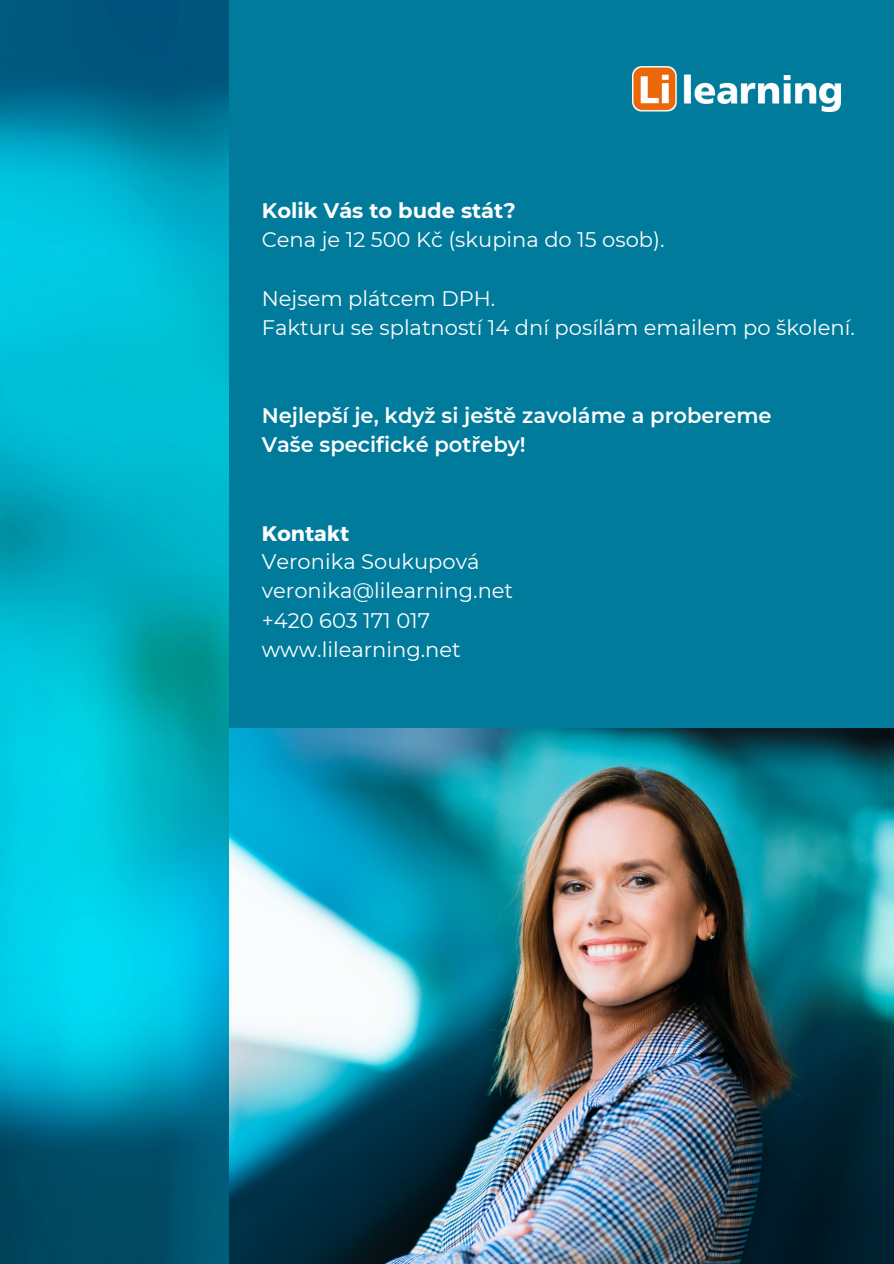
<style>
.page{position:relative;width:894px;height:1264px;background:#fff}
.page>*{position:absolute;margin:0;border:0;box-sizing:border-box;transform-origin:0 0}
.t1{font:21px "Montserrat";color:#fefefe}
.t2{font:21px "Montserrat";color:#fff}
.t3{font:600 21px/29.2px "Montserrat";color:#fefefe}
.t4{font:700 21px "Montserrat";color:#fefefe}
.t5{font:700 21px "Montserrat";color:#fff}
</style>
<div class="page">
<img style="left:0;top:0;width:229px;height:1263px">
<div style="left:229px;top:0;width:664px;height:728px;background:#017b9c"></div>
<img style="left:632px;top:67px;width:208px;height:45px">
<img style="left:229px;top:728px;width:664px;height:535px">
<p class="t4" style="left:262px;top:197px;width:255px">Kolik Vás to bude stát?</p>
<p class="t1" style="left:262px;top:227px;width:404px">Cena je 12 500 Kč (skupina do 15 osob).</p>
<p class="t1" style="left:262px;top:285px;width:235px">Nejsem plátcem DPH.</p>
<p class="t1" style="left:262px;top:314px;width:594px">Fakturu se splatností 14 dní posílám emailem po školení.</p>
<h1 class="t3" style="left:262px;top:400px;width:511px">Nejlepší je, když si ještě zavoláme a probereme<br>Vaše specifické potřeby!</h1>
<p class="t5" style="left:262px;top:520px;width:89px">Kontakt</p>
<p class="t2" style="left:262px;top:548px;width:219px">Veronika Soukupová</p>
<p class="t2" style="left:262px;top:578px;width:253px">veronika@lilearning.net</p>
<p class="t2" style="left:262px;top:607px;width:170px">+420 603 171 017</p>
<p class="t2" style="left:262px;top:636px;width:200px">www.lilearning.net</p>
</div>
